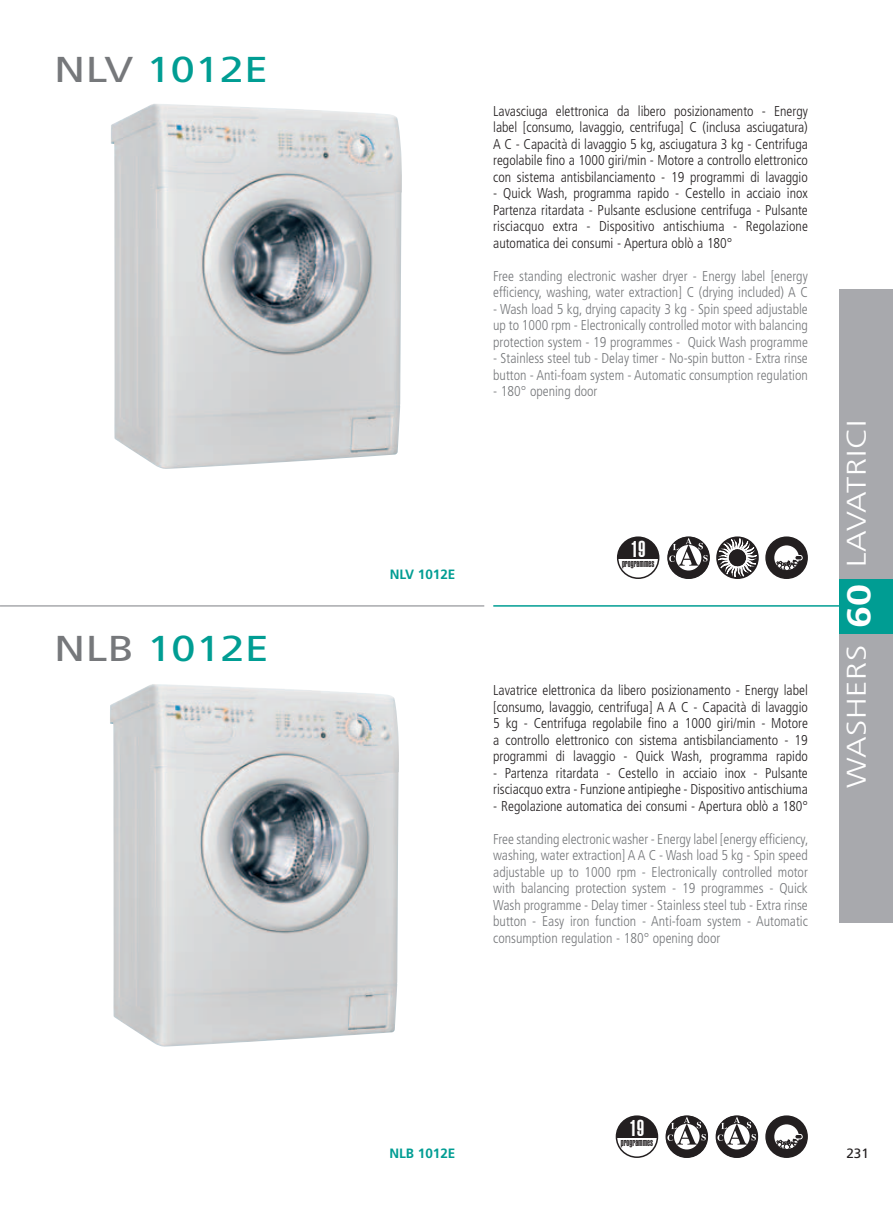
<style>
.page{position:relative;width:893px;height:1212px;background:#fff}
.page>*{position:absolute;margin:0;border:0;box-sizing:border-box;transform-origin:0 0}
.t1{font:36px "Frutiger";letter-spacing:.01em;color:#009d93;scale:1.2 1}
.t2{font:700 33px "Frutiger";color:#fff;scale:1.2 1}
.t3{font:300 27px "Frutiger";letter-spacing:.02em;color:#fff;scale:1.2 1}
.t4{font:900 extra-condensed 22.5px "Helvetica";color:#fff}
.t5{font:300 condensed 14.25px/16.5px "Frutiger";color:#231f20;text-align:justify}
.t6{font:300 condensed 14.25px/16.5px "Frutiger";color:#76787b}
.t7{font:700 13.5px "Frutiger";color:#009d93}
.t8{font:13.5px "Frutiger";color:#231f20}
.t9{font:900 extra-condensed 10.5px "Helvetica";color:#231f20}
.s1{color:#76787b}
</style>
<div class="page">
<div style="left:839px;top:290px;width:54px;height:289px;background:#a8a9ad"></div>
<div style="left:839px;top:633px;width:54px;height:289px;background:#a8a9ad"></div>
<hr style="left:493px;top:605px;width:346px;height:2px;background:#009d93">
<hr style="left:0;top:605px;width:484px;height:2px;background:#a8a9ad">
<div style="left:839px;top:579px;width:54px;height:54px;background:#009d93"></div>
<img style="left:111px;top:104px;width:291px;height:365px">
<img style="left:110px;top:684px;width:289px;height:363px">
<div style="left:716px;top:536px;width:43px;height:43px;border:2px solid #231f20;border-radius:50%"></div>
<svg style="left:717px;top:538px;width:41px;height:40px"></svg>
<div style="left:667px;top:536px;width:43px;height:43px;border:2px solid #231f20;border-radius:50%"></div>
<svg style="left:668px;top:537px;width:41px;height:42px"></svg>
<div style="left:618px;top:537px;width:41px;height:22px;background:#231f20"></div>
<div style="left:617px;top:536px;width:42px;height:43px;border:2px solid #231f20;border-radius:50%"></div>
<div style="left:766px;top:537px;width:41px;height:41px;background:#231f20;border-radius:50%"></div>
<div style="left:765px;top:536px;width:43px;height:43px;border:2px solid #231f20;border-radius:50%"></div>
<div style="left:774px;top:545px;width:25px;height:25px;background:#fff;border-radius:50%"></div>
<svg style="left:777px;top:555px;width:25px;height:15px"></svg>
<div style="left:616px;top:1116px;width:41px;height:22px;background:#231f20"></div>
<div style="left:616px;top:1115px;width:42px;height:43px;border:2px solid #231f20;border-radius:50%"></div>
<div style="left:666px;top:1115px;width:42px;height:43px;border:2px solid #231f20;border-radius:50%"></div>
<svg style="left:666px;top:1116px;width:42px;height:41px"></svg>
<div style="left:716px;top:1115px;width:42px;height:43px;border:2px solid #231f20;border-radius:50%"></div>
<svg style="left:716px;top:1116px;width:42px;height:41px"></svg>
<div style="left:766px;top:1116px;width:41px;height:41px;background:#231f20;border-radius:50%"></div>
<div style="left:765px;top:1115px;width:43px;height:43px;border:2px solid #231f20;border-radius:50%"></div>
<div style="left:774px;top:1124px;width:25px;height:25px;background:#fff;border-radius:50%"></div>
<svg style="left:777px;top:1134px;width:25px;height:15px"></svg>
<h1 class="t1" style="left:54px;top:48px;width:180px"><span class="s1">NLV</span> 1012E</h1>
<h1 class="t1" style="left:54px;top:627px;width:180px"><span class="s1">NLB</span> 1012E</h1>
<p class="t5" style="left:493px;top:103px;width:316px">Lavasciuga elettronica da libero posizionamento - Energy label [consumo, lavaggio, centrifuga] C (inclusa asciugatura)<br>A C - Capacità di lavaggio 5 kg, asciugatura 3 kg - Centrifuga regolabile fino a 1000 giri/min - Motore a controllo elettronico con sistema antisbilanciamento - 19 programmi di lavaggio</p>
<p class="t5" style="left:493px;top:185px;width:316px">- Quick Wash, programma rapido - Cestello in acciaio inox Partenza ritardata - Pulsante esclusione centrifuga - Pulsante risciacquo extra - Dispositivo antischiuma - Regolazione automatica dei consumi - Apertura oblò a 180°</p>
<p class="t6" style="left:493px;top:268px;width:316px">Free standing electronic washer dryer - Energy label [energy efficiency, washing, water extraction] C (drying included) A C</p>
<p class="t6" style="left:493px;top:301px;width:316px;text-align:justify">- Wash load 5 kg, drying capacity 3 kg - Spin speed adjustable up to 1000 rpm - Electronically controlled motor with balancing protection system - 19 programmes - Quick Wash programme</p>
<p class="t6" style="left:493px;top:350px;width:316px">- Stainless steel tub - Delay timer - No-spin button - Extra rinse button - Anti-foam system - Automatic consumption regulation</p>
<p class="t6" style="left:493px;top:383px;width:106px">- 180° opening door</p>
<p class="t7" style="left:390px;top:566px;width:67px">NLV 1012E</p>
<h3 class="t4" style="left:631px;top:536px;width:16px">19</h3>
<p class="t9" style="left:622px;top:557px;width:34px">programmes</p>
<p class="t5" style="left:493px;top:682px;width:316px">Lavatrice elettronica da libero posizionamento - Energy label [consumo, lavaggio, centrifuga] A A C - Capacità di lavaggio 5 kg - Centrifuga regolabile fino a 1000 giri/min - Motore a controllo elettronico con sistema antisbilanciamento - 19 programmi di lavaggio - Quick Wash, programma rapido</p>
<p class="t5" style="left:493px;top:765px;width:316px">- Partenza ritardata - Cestello in acciaio inox - Pulsante risciacquo extra - Funzione antipieghe - Dispositivo antischiuma</p>
<p class="t5" style="left:493px;top:798px;width:316px">- Regolazione automatica dei consumi - Apertura oblò a 180°</p>
<p class="t6" style="left:493px;top:831px;width:317px;text-align:justify">Free standing electronic washer - Energy label [energy efficiency, washing, water extraction] A A C - Wash load 5 kg - Spin speed adjustable up to 1000 rpm - Electronically controlled motor with balancing protection system - 19 programmes - Quick Wash programme - Delay timer - Stainless steel tub - Extra rinse button - Easy iron function - Anti-foam system - Automatic consumption regulation - 180° opening door</p>
<h3 class="t3" style="left:841px;top:567px;width:124px;rotate:-90deg">LAVATRICI</h3>
<h2 class="t2" style="left:840px;top:628px;width:38px;rotate:-90deg">60</h2>
<h3 class="t3" style="left:841px;top:788px;width:121px;rotate:-90deg">WASHERS</h3>
<p class="t7" style="left:389px;top:1145px;width:68px">NLB 1012E</p>
<h3 class="t4" style="left:629px;top:1115px;width:16px">19</h3>
<p class="t9" style="left:621px;top:1136px;width:34px">programmes</p>
<p class="t8" style="left:846px;top:1145px;width:24px">231</p>
</div>
